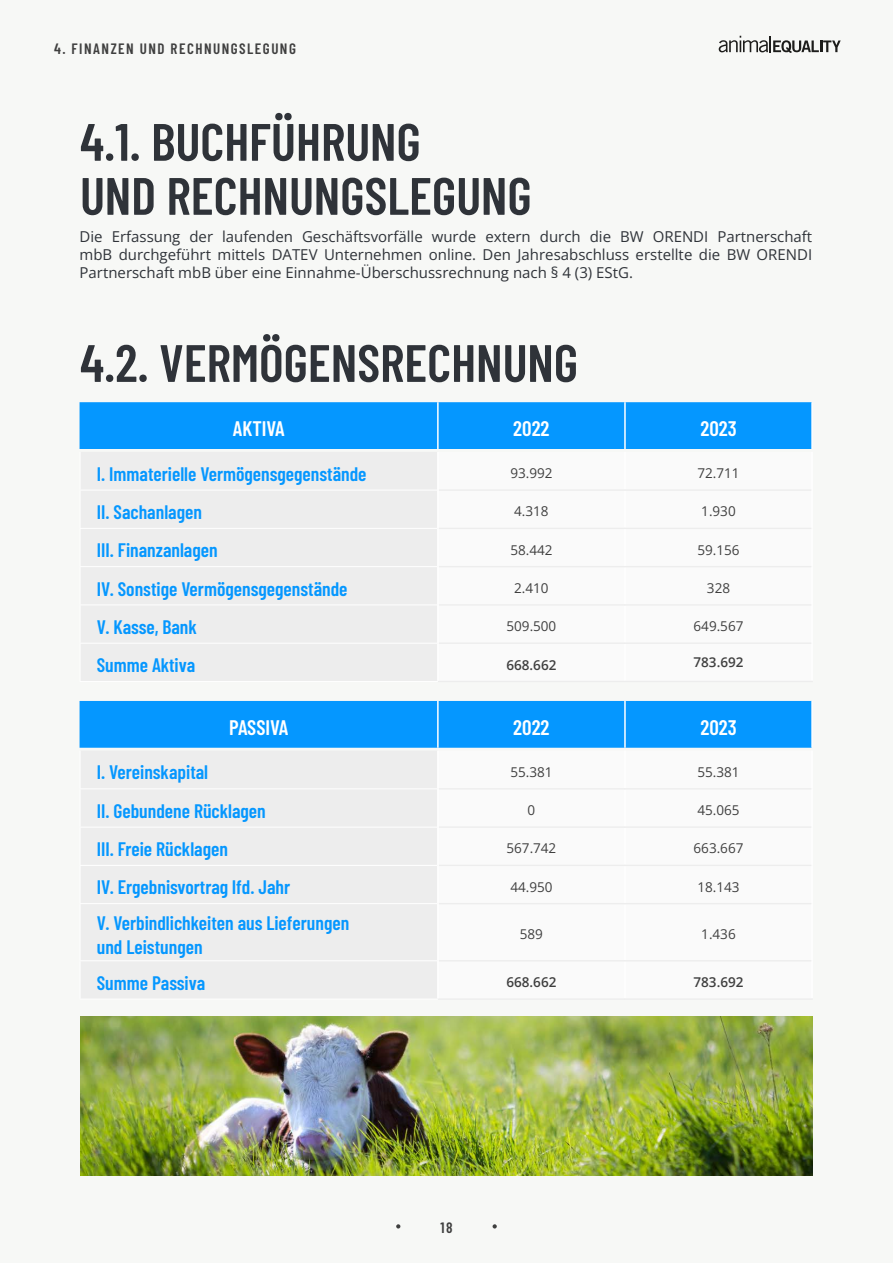
<style>
.page{position:relative;width:893px;height:1263px;background:#f7f8f6}
.page>*{position:absolute;margin:0;border:0;box-sizing:border-box;transform-origin:0 0}
.t1{font:600 52.5px/54px "Barlow Condensed";color:#2f3339}
.t2{font:600 21px "Barlow Condensed";color:#fff}
.t3{font:600 19.5px/23.4px "Barlow Condensed";color:#0597ff}
.t4{font:15px/18px "Open Sans";color:#2f3339;text-align:justify}
.t5{font:600 15px "Barlow Condensed";letter-spacing:.1em;color:#3f3f3f}
.t6{font:13.5px "Open Sans";color:#3f3f3f}
.t7{font:600 13.5px "Open Sans";color:#3f3f3f}
</style>
<div class="page">
<svg style="left:396px;top:1224px;width:4px;height:4px"></svg>
<svg style="left:493px;top:1224px;width:4px;height:4px"></svg>
<svg style="left:719px;top:36px;width:122px;height:17px"></svg>
<div style="left:81px;top:452px;width:356px;height:229px;background:#ededed"></div>
<hr style="left:624px;top:452px;width:2px;height:37px;background:#fff">
<hr style="left:811px;top:452px;width:2px;height:38px;background:#fff">
<hr style="left:624px;top:491px;width:2px;height:37px;background:#fff">
<hr style="left:811px;top:490px;width:2px;height:38px;background:#fff">
<hr style="left:624px;top:529px;width:2px;height:37px;background:#fff">
<hr style="left:811px;top:528px;width:2px;height:39px;background:#fff">
<hr style="left:624px;top:567px;width:2px;height:37px;background:#fff">
<hr style="left:811px;top:567px;width:2px;height:38px;background:#fff">
<hr style="left:624px;top:606px;width:2px;height:36px;background:#fff">
<hr style="left:811px;top:605px;width:2px;height:38px;background:#fff">
<hr style="left:624px;top:644px;width:2px;height:37px;background:#fff">
<hr style="left:811px;top:643px;width:2px;height:38px;background:#fff">
<hr style="left:439px;top:489px;width:186px;height:2px;background:#ededed">
<hr style="left:625px;top:489px;width:186px;height:2px;background:#ededed">
<hr style="left:439px;top:528px;width:186px;height:1px;background:#ededed">
<hr style="left:625px;top:528px;width:186px;height:1px;background:#ededed">
<hr style="left:439px;top:566px;width:186px;height:1px;background:#ededed">
<hr style="left:625px;top:566px;width:186px;height:1px;background:#ededed">
<hr style="left:439px;top:604px;width:186px;height:2px;background:#ededed">
<hr style="left:625px;top:604px;width:186px;height:2px;background:#ededed">
<hr style="left:439px;top:642px;width:186px;height:2px;background:#ededed">
<hr style="left:625px;top:642px;width:186px;height:2px;background:#ededed">
<hr style="left:438px;top:681px;width:187px;height:1px;background:#ededed">
<hr style="left:625px;top:681px;width:188px;height:1px;background:#ededed">
<hr style="left:80px;top:452px;width:1px;height:38px;background:#fff">
<hr style="left:437px;top:452px;width:2px;height:38px;background:#fff">
<hr style="left:80px;top:529px;width:1px;height:37px;background:#fff">
<hr style="left:80px;top:567px;width:1px;height:37px;background:#fff">
<hr style="left:80px;top:605px;width:1px;height:38px;background:#fff">
<hr style="left:80px;top:644px;width:1px;height:37px;background:#fff">
<hr style="left:437px;top:528px;width:2px;height:39px;background:#fff">
<hr style="left:437px;top:567px;width:2px;height:38px;background:#fff">
<hr style="left:437px;top:605px;width:2px;height:38px;background:#fff">
<hr style="left:437px;top:643px;width:2px;height:38px;background:#fff">
<hr style="left:80px;top:566px;width:357px;height:1px;background:#fff">
<hr style="left:80px;top:604px;width:357px;height:1px;background:#fff">
<hr style="left:80px;top:643px;width:357px;height:1px;background:#fff">
<hr style="left:80px;top:681px;width:358px;height:1px;background:#fff">
<hr style="left:80px;top:490px;width:1px;height:38px;background:#fff">
<hr style="left:80px;top:490px;width:357px;height:1px;background:#fff">
<hr style="left:437px;top:490px;width:2px;height:38px;background:#fff">
<hr style="left:80px;top:528px;width:357px;height:1px;background:#fff">
<div style="left:80px;top:402px;width:731px;height:47px;background:#0597ff"></div>
<hr style="left:811px;top:402px;width:2px;height:47px;background:#fff">
<hr style="left:437px;top:402px;width:2px;height:47px;background:#fff">
<hr style="left:624px;top:402px;width:2px;height:47px;background:#fff">
<div style="left:81px;top:751px;width:356px;height:247px;background:#ededed"></div>
<hr style="left:624px;top:750px;width:2px;height:38px;background:#fff">
<hr style="left:811px;top:750px;width:2px;height:39px;background:#fff">
<hr style="left:624px;top:789px;width:2px;height:37px;background:#fff">
<hr style="left:811px;top:789px;width:2px;height:38px;background:#fff">
<hr style="left:624px;top:828px;width:2px;height:37px;background:#fff">
<hr style="left:811px;top:827px;width:2px;height:38px;background:#fff">
<hr style="left:624px;top:866px;width:2px;height:37px;background:#fff">
<hr style="left:811px;top:865px;width:2px;height:39px;background:#fff">
<hr style="left:624px;top:904px;width:2px;height:56px;background:#fff">
<hr style="left:811px;top:904px;width:2px;height:57px;background:#fff">
<hr style="left:624px;top:961px;width:2px;height:37px;background:#fff">
<hr style="left:811px;top:961px;width:2px;height:37px;background:#fff">
<hr style="left:439px;top:788px;width:186px;height:1px;background:#ededed">
<hr style="left:625px;top:788px;width:186px;height:1px;background:#ededed">
<hr style="left:439px;top:826px;width:186px;height:2px;background:#ededed">
<hr style="left:625px;top:826px;width:186px;height:2px;background:#ededed">
<hr style="left:439px;top:865px;width:186px;height:1px;background:#ededed">
<hr style="left:625px;top:865px;width:186px;height:1px;background:#ededed">
<hr style="left:439px;top:903px;width:186px;height:1px;background:#ededed">
<hr style="left:625px;top:903px;width:186px;height:1px;background:#ededed">
<hr style="left:439px;top:960px;width:186px;height:1px;background:#ededed">
<hr style="left:625px;top:960px;width:186px;height:1px;background:#ededed">
<hr style="left:438px;top:998px;width:187px;height:2px;background:#ededed">
<hr style="left:625px;top:998px;width:188px;height:2px;background:#ededed">
<hr style="left:80px;top:750px;width:1px;height:38px;background:#fff">
<hr style="left:437px;top:750px;width:2px;height:39px;background:#fff">
<hr style="left:80px;top:827px;width:1px;height:38px;background:#fff">
<hr style="left:80px;top:866px;width:1px;height:37px;background:#fff">
<hr style="left:80px;top:904px;width:1px;height:56px;background:#fff">
<hr style="left:80px;top:961px;width:1px;height:38px;background:#fff">
<hr style="left:437px;top:827px;width:2px;height:38px;background:#fff">
<hr style="left:437px;top:865px;width:2px;height:39px;background:#fff">
<hr style="left:437px;top:904px;width:2px;height:57px;background:#fff">
<hr style="left:437px;top:961px;width:2px;height:37px;background:#fff">
<hr style="left:80px;top:865px;width:357px;height:1px;background:#fff">
<hr style="left:80px;top:903px;width:357px;height:1px;background:#fff">
<hr style="left:80px;top:960px;width:357px;height:1px;background:#fff">
<hr style="left:80px;top:999px;width:358px;height:1px;background:#fff">
<hr style="left:80px;top:789px;width:1px;height:38px;background:#fff">
<hr style="left:80px;top:788px;width:357px;height:1px;background:#fff">
<hr style="left:437px;top:789px;width:2px;height:38px;background:#fff">
<hr style="left:80px;top:827px;width:357px;height:1px;background:#fff">
<div style="left:80px;top:701px;width:731px;height:47px;background:#0597ff"></div>
<hr style="left:811px;top:701px;width:2px;height:47px;background:#fff">
<hr style="left:437px;top:701px;width:2px;height:47px;background:#fff">
<hr style="left:624px;top:701px;width:2px;height:47px;background:#fff">
<img style="left:80px;top:1016px;width:733px;height:160px">
<p class="t5" style="left:54px;top:38px;width:243px">4. FINANZEN UND RECHNUNGSLEGUNG</p>
<h1 class="t1" style="left:80px;top:111px;width:453px">4.1. BUCHFÜHRUNG<br>UND RECHNUNGSLEGUNG</h1>
<p class="t4" style="left:80px;top:227px;width:734px">Die Erfassung der laufenden Geschäftsvorfälle wurde extern durch die BW ORENDI Partnerschaft mbB durchgeführt mittels DATEV Unternehmen online. Den Jahresabschluss erstellte die BW ORENDI Partnerschaft mbB über eine Einnahme-Überschussrechnung nach § 4 (3) EStG.</p>
<h1 class="t1" style="left:80px;top:333px;width:500px">4.2. VERMÖGENSRECHNUNG</h1>
<p class="t2" style="left:233px;top:414px;width:53px">AKTIVA</p>
<p class="t2" style="left:513px;top:414px;width:38px">2022</p>
<p class="t2" style="left:700px;top:414px;width:38px">2023</p>
<p class="t3" style="left:97px;top:461px;width:271px">I. Immaterielle Vermögensgegenstände</p>
<p class="t6" style="left:510px;top:464px;width:44px">93.992</p>
<p class="t6" style="left:697px;top:464px;width:44px">72.711</p>
<p class="t3" style="left:97px;top:499px;width:107px">II. Sachanlagen</p>
<p class="t6" style="left:514px;top:502px;width:36px">4.318</p>
<p class="t6" style="left:701px;top:502px;width:36px">1.930</p>
<p class="t3" style="left:97px;top:537px;width:122px">III. Finanzanlagen</p>
<p class="t6" style="left:510px;top:541px;width:44px">58.442</p>
<p class="t6" style="left:697px;top:541px;width:44px">59.156</p>
<p class="t3" style="left:97px;top:575px;width:252px">IV. Sonstige Vermögensgegenstände</p>
<p class="t6" style="left:514px;top:579px;width:36px">2.410</p>
<p class="t6" style="left:707px;top:579px;width:25px">328</p>
<p class="t3" style="left:97px;top:614px;width:102px">V. Kasse, Bank</p>
<p class="t6" style="left:506px;top:617px;width:51px">509.500</p>
<p class="t6" style="left:694px;top:617px;width:51px">649.567</p>
<p class="t3" style="left:97px;top:652px;width:100px">Summe Aktiva</p>
<p class="t6" style="left:506px;top:655px;width:52px">668.662</p>
<p class="t7" style="left:693px;top:653px;width:51px">783.692</p>
<p class="t2" style="left:229px;top:712px;width:61px">PASSIVA</p>
<p class="t2" style="left:513px;top:712px;width:38px">2022</p>
<p class="t2" style="left:700px;top:712px;width:38px">2023</p>
<p class="t3" style="left:97px;top:759px;width:113px">I. Vereinskapital</p>
<p class="t6" style="left:510px;top:763px;width:44px">55.381</p>
<p class="t6" style="left:697px;top:763px;width:44px">55.381</p>
<p class="t3" style="left:97px;top:798px;width:170px">II. Gebundene Rücklagen</p>
<p class="t6" style="left:528px;top:801px;width:9px">0</p>
<p class="t6" style="left:697px;top:801px;width:44px">45.065</p>
<p class="t3" style="left:97px;top:836px;width:133px">III. Freie Rücklagen</p>
<p class="t6" style="left:506px;top:839px;width:51px">567.742</p>
<p class="t6" style="left:694px;top:839px;width:51px">663.667</p>
<p class="t3" style="left:97px;top:874px;width:195px">IV. Ergebnisvortrag lfd. Jahr</p>
<p class="t6" style="left:510px;top:877px;width:44px">44.950</p>
<p class="t6" style="left:697px;top:877px;width:44px">18.143</p>
<p class="t3" style="left:97px;top:910px;width:254px">V. Verbindlichkeiten aus Lieferungen und Leistungen</p>
<p class="t6" style="left:520px;top:925px;width:25px">589</p>
<p class="t6" style="left:701px;top:925px;width:36px">1.436</p>
<p class="t3" style="left:97px;top:970px;width:110px">Summe Passiva</p>
<p class="t6" style="left:506px;top:973px;width:52px">668.662</p>
<p class="t6" style="left:693px;top:973px;width:52px">783.692</p>
<p class="t5" style="left:440px;top:1216px;width:14px">18</p>
</div>
